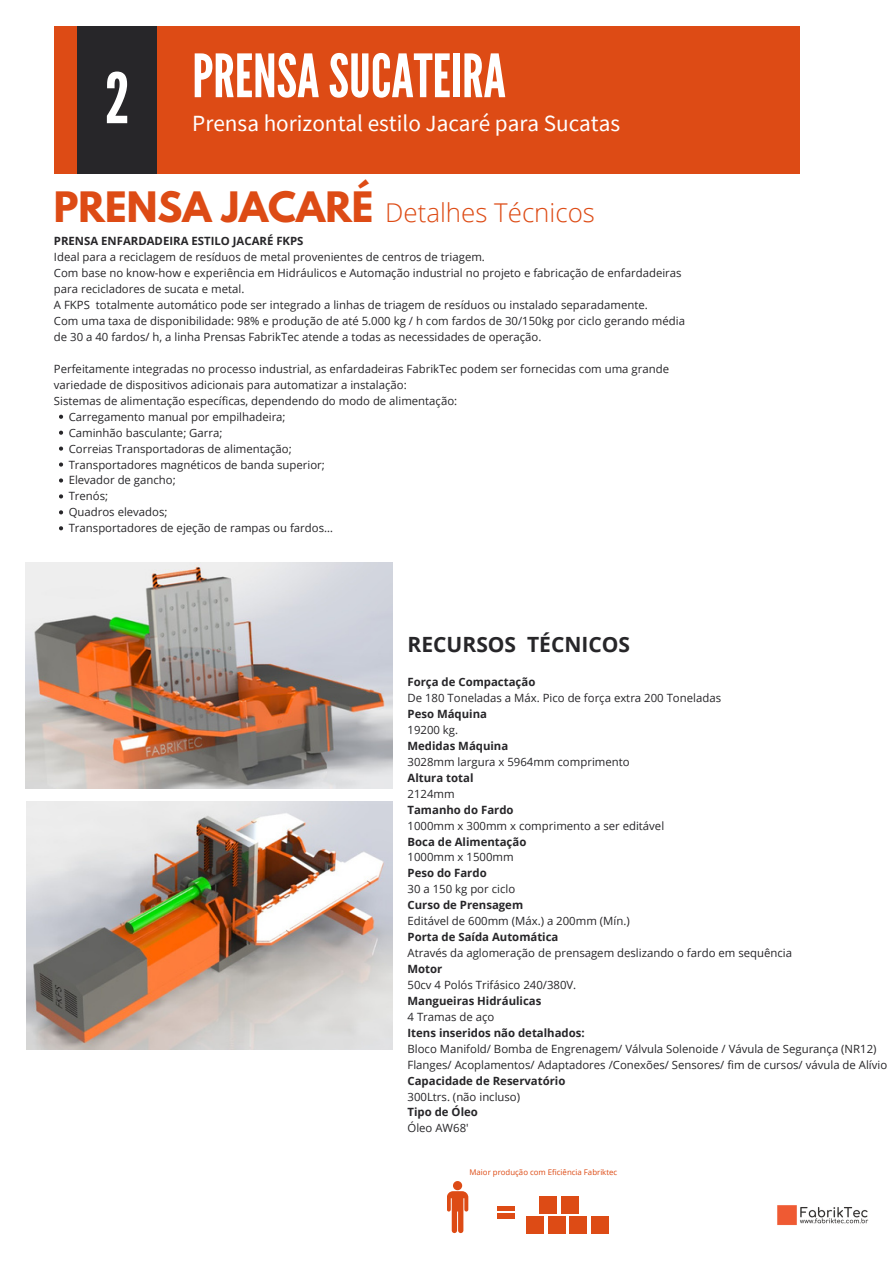
<style>
.page{position:relative;width:894px;height:1264px;background:#fff}
.page>*{position:absolute;margin:0;border:0;box-sizing:border-box;transform-origin:0 0}
.t1{font:69.45px "League Gothic";color:#fff}
.t2{font:59.55px "League Gothic";color:#fff}
.t3{font:700 37.05px "League Spartan";color:#dd4b15}
.t4{font:300 25.95px "Open Sans";color:#dd4b15}
.t5{font:23.1px "Source Sans Pro";color:#fff}
.t6{font:700 21px "Open Sans";color:#272629}
.t7{font:11.4px/15.9px "Open Sans";color:#272629}
.t8{font:7.8px "Open Sans";color:#dd4b15}
.s1{font-weight:700}
</style>
<div class="page">
<svg style="left:447px;top:1181px;width:21px;height:51px"></svg>
<hr style="left:498px;top:1206px;width:15px;height:4px;background:#dd4b15">
<div style="left:498px;top:1213px;width:15px;height:5px;background:#dd4b15"></div>
<img style="left:777px;top:1205px;width:92px;height:21px">
<div style="left:525px;top:1216px;width:18px;height:17px;background:#dd4b15"></div>
<div style="left:547px;top:1216px;width:18px;height:17px;background:#dd4b15"></div>
<div style="left:569px;top:1216px;width:18px;height:17px;background:#dd4b15"></div>
<div style="left:591px;top:1216px;width:18px;height:17px;background:#dd4b15"></div>
<div style="left:539px;top:1196px;width:17px;height:17px;background:#dd4b15"></div>
<div style="left:560px;top:1196px;width:18px;height:17px;background:#dd4b15"></div>
<div style="left:54px;top:26px;width:745px;height:148px;background:#dd4b15"></div>
<div style="left:77px;top:27px;width:80px;height:147px;background:#272629"></div>
<svg style="left:59px;top:415px;width:4px;height:4px"></svg>
<svg style="left:59px;top:430px;width:4px;height:5px"></svg>
<svg style="left:59px;top:446px;width:4px;height:4px"></svg>
<svg style="left:59px;top:462px;width:4px;height:4px"></svg>
<svg style="left:59px;top:478px;width:4px;height:4px"></svg>
<svg style="left:59px;top:494px;width:4px;height:4px"></svg>
<svg style="left:59px;top:510px;width:4px;height:4px"></svg>
<svg style="left:59px;top:526px;width:4px;height:4px"></svg>
<img style="left:26px;top:562px;width:366px;height:226px">
<img style="left:26px;top:801px;width:366px;height:248px">
<p class="t1" style="left:105px;top:58px;width:26px">2</p>
<p class="t2" style="left:192px;top:41px;width:315px">PRENSASUCATEIRA</p>
<h3 class="t5" style="left:192px;top:108px;width:429px">Prensa horizontal estilo Jacaré para Sucatas</h3>
<p class="t3" style="left:54px;top:189px;width:321px">PRENSA JACARÉ</p>
<p class="t4" style="left:385px;top:194px;width:211px">Detalhes Técnicos</p>
<h1 class="t7" style="left:54px;top:233px;width:632px"><span class="s1">PRENSA ENFARDADEIRA ESTILO JACARÉ FKPS<br></span>Ideal para a reciclagem de resíduos de metal provenientes de centros de triagem.<br>Com base no know-how e experiência em Hidráulicos e Automação industrial no projeto e fabricação de enfardadeiras para recicladores de sucata e metal.<br>A FKPS totalmente automático pode ser integrado a linhas de triagem de resíduos ou instalado separadamente.<br>Com uma taxa de disponibilidade: 98% e produção de até 5.000 kg / h com fardos de 30/150kg por ciclo gerando média de 30 a 40 fardos/ h, a linha Prensas FabrikTec atende a todas as necessidades de operação.</h1>
<p class="t7" style="left:54px;top:360px;width:616px">Perfeitamente integradas no processo industrial, as enfardadeiras FabrikTec podem ser fornecidas com uma grande variedade de dispositivos adicionais para automatizar a instalação:<br>Sistemas de alimentação específicas, dependendo do modo de alimentação:</p>
<p class="t7" style="left:69px;top:408px;width:218px">Carregamento manual por empilhadeira;</p>
<h2 class="t7" style="left:69px;top:424px;width:155px">Caminhão basculante; Garra;</h2>
<h3 class="t7" style="left:69px;top:440px;width:224px">Correias Transportadoras de alimentação;</h3>
<h5 class="t7" style="left:69px;top:456px;width:257px">Transportadores magnéticos de banda superior;</h5>
<h5 class="t7" style="left:69px;top:472px;width:108px">Elevador de gancho;</h5>
<p class="t7" style="left:69px;top:488px;width:41px">Trenós;</p>
<p class="t7" style="left:69px;top:504px;width:100px">Quadros elevados;</p>
<p class="t7" style="left:69px;top:520px;width:266px">Transportadores de ejeção de rampas ou fardos…</p>
<p class="t6" style="left:407px;top:629px;width:224px">RECURSOS TÉCNICOS</p>
<p class="t7" style="left:407px;top:673px;width:481px"><span class="s1">Força de Compactação<br></span>De 180 Toneladas a Máx. Pico de força extra 200 Toneladas<br><span class="s1">Peso Máquina<br></span>19200 kg.<br><span class="s1">Medidas Máquina<br></span>3028mm largura x 5964mm comprimento<br><span class="s1">Altura total<br></span>2124mm<br><span class="s1">Tamanho do Fardo<br></span>1000mm x 300mm x comprimento a ser editável<br><span class="s1">Boca de Alimentação<br></span>1000mm x 1500mm<br><span class="s1">Peso do Fardo<br></span>30 a 150 kg por ciclo<br><span class="s1">Curso de Prensagem<br></span>Editável de 600mm (Máx.) a 200mm (Mín.)<br><span class="s1">Porta de Saída Automática<br></span>Através da aglomeração de prensagem deslizando o fardo em sequência<br><span class="s1">Motor<br></span>50cv 4 Polós Trifásico 240/380V.<br><span class="s1">Mangueiras Hidráulicas<br></span>4 Tramas de aço<br><span class="s1">Itens inseridos não detalhados:<br></span>Bloco Manifold/ Bomba de Engrenagem/ Válvula Solenoide / Vávula de Segurança (NR12)<br>Flanges/ Acoplamentos/ Adaptadores /Conexões/ Sensores/ fim de cursos/ vávula de Alívio<br><span class="s1">Capacidade de Reservatório<br></span>300Ltrs. (não incluso)<br><span class="s1">Tipo de Óleo<br></span>Óleo AW68'</p>
<p class="t8" style="left:469px;top:1166px;width:149px">Maior produção com Eficiência Fabriktec</p>
</div>
